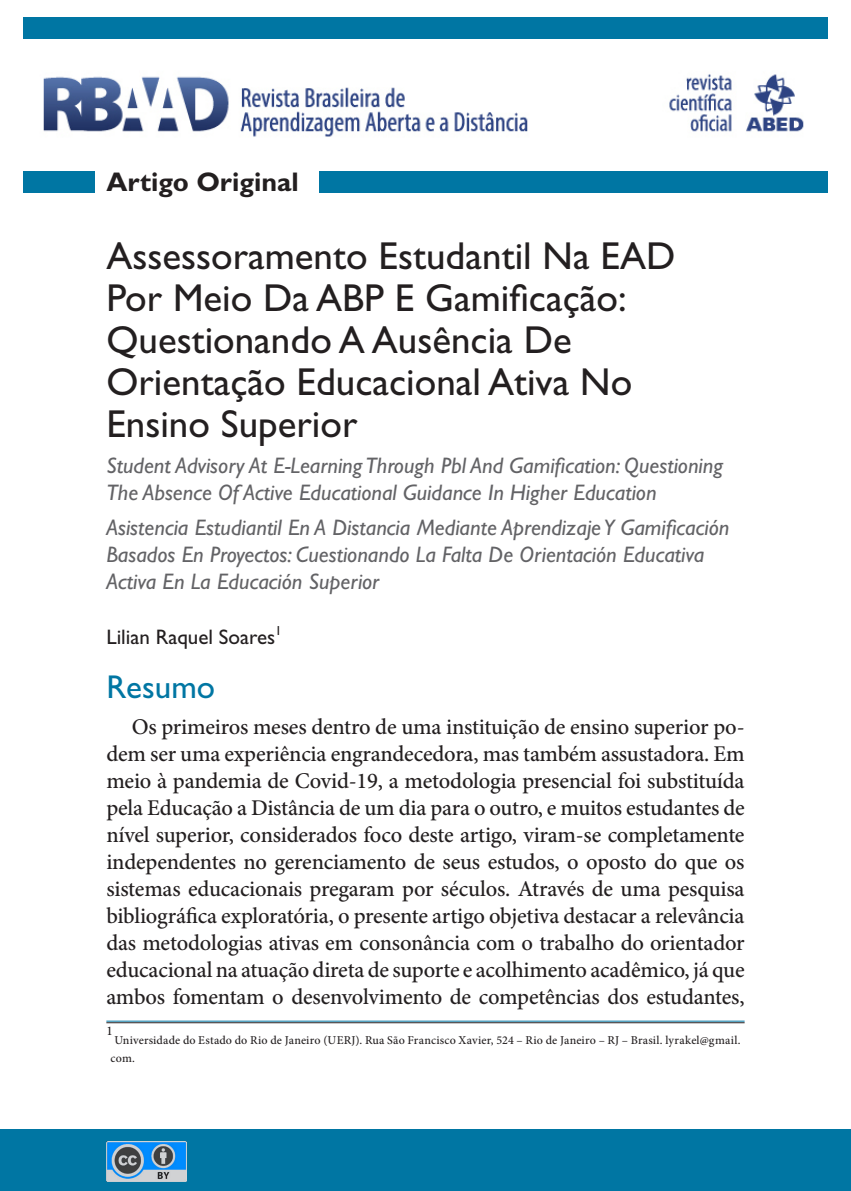
<style>
.page{position:relative;width:851px;height:1191px;background:#fff}
.page>*{position:absolute;margin:0;border:0;box-sizing:border-box;transform-origin:0 0}
.Título_Artigo{font:39px/42px "Gill Sans Std";color:#231f20}
.Autor_Artigo{font:33px "Gill Sans Std";color:#0076a3}
.secao_da_revista{font:700 27px "Gill Sans Std";color:#231f20}
.Texto_corrido{font:500 22.5px/27px "Minion Pro";letter-spacing:-.01em;color:#231f20;text-align:justify}
.titulo_artigo_traduc{font:italic 22.5px/27px "Gill Sans Std";color:#636366}
.Autor_Artigo-2{font:21px "Gill Sans Std";color:#231f20}
.Nota_de_rodapé_-_1a{font:500 13.05px "Minion Pro";color:#231f20}
.Nota_de_rodapé_-_1a-2{font:500 12px/18px "Minion Pro";letter-spacing:.01em;color:#231f20}
</style>
<div class="page">
<hr style="left:104px;top:0;width:1px;height:467px;background:#0076a3">
<div style="left:23px;top:17px;width:804px;height:21px;background:#0076a3"></div>
<div style="left:23px;top:171px;width:804px;height:22px;background:#0076a3"></div>
<img style="left:43px;top:65px;width:761px;height:80px">
<div style="left:0;top:1129px;width:850px;height:62px;background:#0076a3"></div>
<div style="left:95px;top:163px;width:224px;height:34px;background:#fff"></div>
<img style="left:107px;top:1141px;width:80px;height:40px">
<hr style="left:106px;top:1020px;width:638px;height:1px;background:#0076a3">
<hr style="left:106px;top:1022px;width:638px;height:1px;background:#231f20">
<p class="secao_da_revista" style="left:106px;top:166px;width:194px">Artigo Original</p>
<p class="Título_Artigo" style="left:106px;top:235px;width:570px">Assessoramento Estudantil Na EAD<br>Por Meio Da ABP E Gamificação:<br>Questionando A Ausência De<br>Orientação Educacional Ativa No<br>Ensino Superior</p>
<p class="titulo_artigo_traduc" style="left:106px;top:452px;width:618px">Student Advisory At E-Learning Through Pbl And Gamification: Questioning<br>The Absence Of Active Educational Guidance In Higher Education</p>
<p class="titulo_artigo_traduc" style="left:106px;top:514px;width:624px">Asistencia Estudiantil En A Distancia Mediante Aprendizaje Y Gamificación<br>Basados En Proyectos: Cuestionando La Falta De Orientación Educativa<br>Activa En La Educación Superior</p>
<p class="Autor_Artigo-2" style="left:106px;top:624px;width:177px">Lilian Raquel Soares<sup>1</sup></p>
<p class="Autor_Artigo" style="left:106px;top:668px;width:110px">Resumo</p>
<p class="Texto_corrido" style="left:106px;top:713px;width:639px;text-indent:26px">Os primeiros meses dentro de uma instituição de ensino superior po&shy;dem ser uma experiência engrandecedora, mas também assustadora. Em meio à pandemia de Covid-19, a metodologia presencial foi substituída pela Educação a Distância de um dia para o outro, e muitos estudantes de nível superior, considerados foco deste artigo, viram-se completamente independentes no gerenciamento de seus estudos, o oposto do que os sistemas educacionais pregaram por séculos. Através de uma pesquisa bibliográfica exploratória, o presente artigo objetiva destacar a relevância das metodologias ativas em consonância com o trabalho do orientador educacional na atuação direta de suporte e acolhimento acadêmico, já que ambos fomentam o desenvolvimento de competências dos estudantes,</p>
<p class="Nota_de_rodapé_-_1a" style="left:106px;top:1022px;width:8px">1</p>
<p class="Nota_de_rodapé_-_1a-2" style="left:111px;top:1031px;width:631px;text-indent:4px">Universidade do Estado do Rio de Janeiro (UERJ). Rua São Francisco Xavier, 524 – Rio de Janeiro – RJ – Brasil. lyrakel@gmail. com.</p>
</div>
